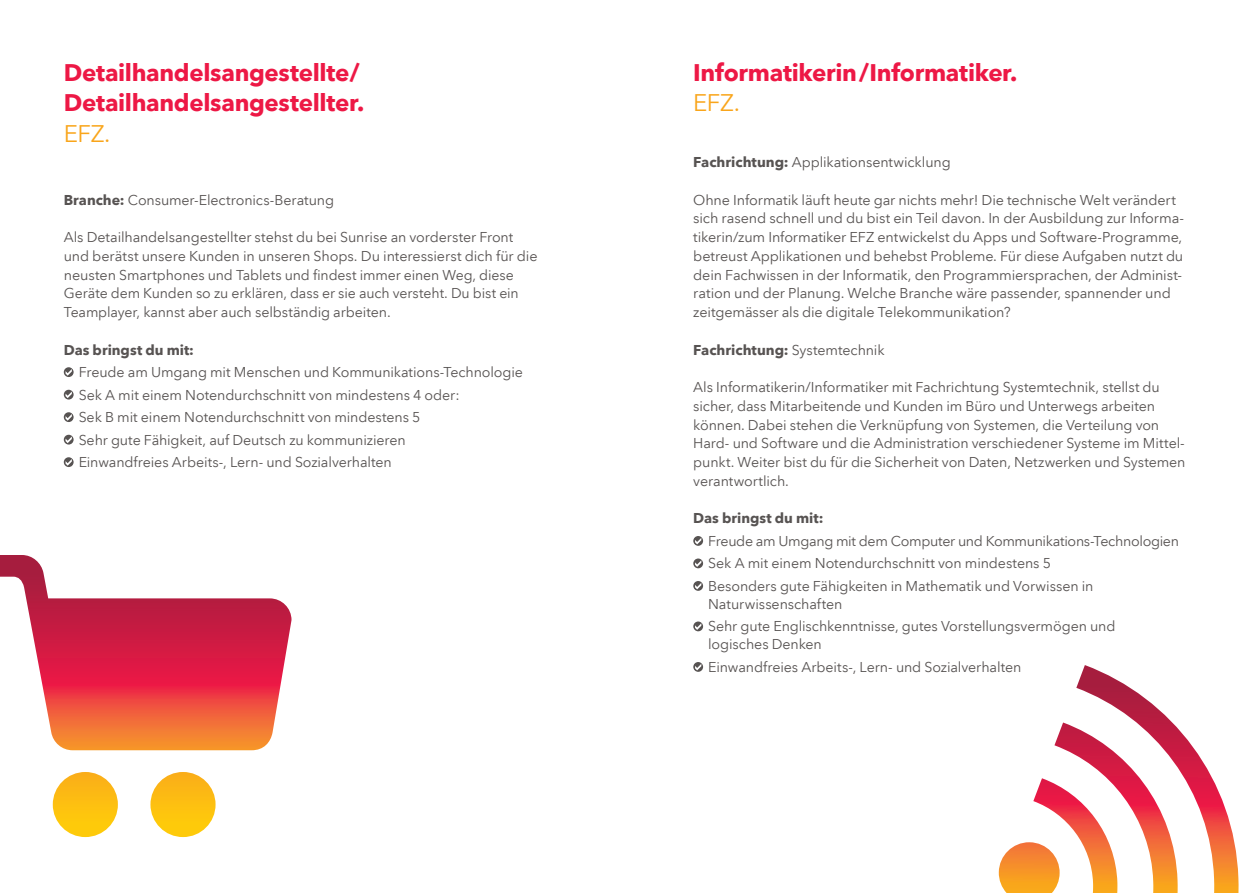
<style>
.page{position:relative;width:1259px;height:893px;background:#fff}
.page>*{position:absolute;margin:0;border:0;box-sizing:border-box;transform-origin:0 0}
.t1{font:700 24px/30px "Avenir Next LT Pro";letter-spacing:-.015em;color:#ed1845}
.t2{font:24px "Avenir Next LT Pro";letter-spacing:-.015em;color:#f9a51b}
.t3{font:14.25px/18.8px "Avenir Next LT Pro";letter-spacing:-.01em;color:#575352}
.t4{font:700 14.25px "Avenir Next LT Pro";color:#575352}
.s1{font-weight:700}
.s2{font-weight:400}
</style>
<div class="page">
<svg style="left:693px;top:536px;width:10px;height:10px"></svg>
<svg style="left:693px;top:558px;width:10px;height:10px"></svg>
<svg style="left:693px;top:581px;width:10px;height:10px"></svg>
<svg style="left:693px;top:621px;width:10px;height:10px"></svg>
<svg style="left:693px;top:662px;width:10px;height:10px"></svg>
<svg style="left:64px;top:367px;width:10px;height:10px"></svg>
<svg style="left:64px;top:390px;width:10px;height:10px"></svg>
<svg style="left:64px;top:412px;width:10px;height:10px"></svg>
<svg style="left:64px;top:435px;width:10px;height:10px"></svg>
<svg style="left:64px;top:457px;width:10px;height:10px"></svg>
<svg style="left:0;top:555px;width:291px;height:282px"></svg>
<svg style="left:998px;top:665px;width:240px;height:228px"></svg>
<h1 class="t1" style="left:64px;top:57px;width:302px">Detailhandelsangestellte/<br>Detailhandelsangestellter.</h1>
<h1 class="t2" style="left:64px;top:120px;width:48px">EFZ.</h1>
<p class="t3" style="left:64px;top:190px;width:272px"><span class="s1">Branche:</span> Consumer-Electronics-Beratung</p>
<p class="t3" style="left:64px;top:228px;width:475px">Als Detailhandelsangestellter stehst du bei Sunrise an vorderster Front und berätst unsere Kunden in unseren Shops. Du interessierst dich für die neusten Smartphones und Tablets und findest immer einen Weg, diese Geräte dem Kunden so zu erklären, dass er sie auch versteht. Du bist ein Teamplayer, kannst aber auch selbständig arbeiten.</p>
<p class="t4" style="left:64px;top:341px;width:132px">Das bringst du mit:</p>
<p class="t3" style="left:79px;top:361px;width:446px;line-height:22.5px">Freude am Umgang mit Menschen und Kommunikations-Technologie Sek A mit einem Notendurchschnitt von mindestens 4 oder:<br>Sek B mit einem Notendurchschnitt von mindestens 5<br>Sehr gute Fähigkeit, auf Deutsch zu kommunizieren<br>Einwandfreies Arbeits-, Lern- und Sozialverhalten</p>
<h1 class="t1" style="left:693px;top:57px;width:326px">Informatikerin/Informatiker.</h1>
<h1 class="t2" style="left:693px;top:88px;width:48px">EFZ.</h1>
<p class="t3" style="left:693px;top:153px;width:259px"><span class="s1">Fachrichtung:</span> Applikationsentwicklung</p>
<p class="t3" style="left:693px;top:190px;width:492px">Ohne Informatik läuft heute gar nichts mehr! Die technische Welt verändert sich rasend schnell und du bist ein Teil davon. In der Ausbildung zur Informa&shy;tikerin/zum Informatiker EFZ entwickelst du Apps und Software-Programme, betreust Applikationen und behebst Probleme. Für diese Aufgaben nutzt du dein Fachwissen in der Informatik, den Programmiersprachen, der Administ&shy;ration und der Planung. Welche Branche wäre passender, spannender und zeitgemässer als die digitale Telekommunikation?</p>
<p class="t4" style="left:693px;top:341px;width:193px">Fachrichtung: <span class="s2">Systemtechnik</span></p>
<p class="t3" style="left:693px;top:378px;width:494px">Als Informatikerin/Informatiker mit Fachrichtung Systemtechnik, stellst du sicher, dass Mitarbeitende und Kunden im Büro und Unterwegs arbeiten können. Dabei stehen die Verknüpfung von Systemen, die Verteilung von Hard- und Software und die Administration verschiedener Systeme im Mittel&shy;punkt. Weiter bist du für die Sicherheit von Daten, Netzwerken und Systemen verantwortlich.</p>
<p class="t4" style="left:693px;top:510px;width:132px">Das bringst du mit:</p>
<p class="t3" style="left:708px;top:530px;width:472px;line-height:22.5px">Freude am Umgang mit dem Computer und Kommunikations-Technologien<br>Sek A mit einem Notendurchschnitt von mindestens 5<br>Besonders gute Fähigkeiten in Mathematik und Vorwissen in</p>
<p class="t3" style="left:708px;top:593px;width:409px;line-height:22.5px">Naturwissenschaften<br>Sehr gute Englischkenntnisse, gutes Vorstellungsvermögen und</p>
<p class="t3" style="left:708px;top:633px;width:315px;line-height:22.5px">logisches Denken<br>Einwandfreies Arbeits-, Lern- und Sozialverhalten</p>
</div>
